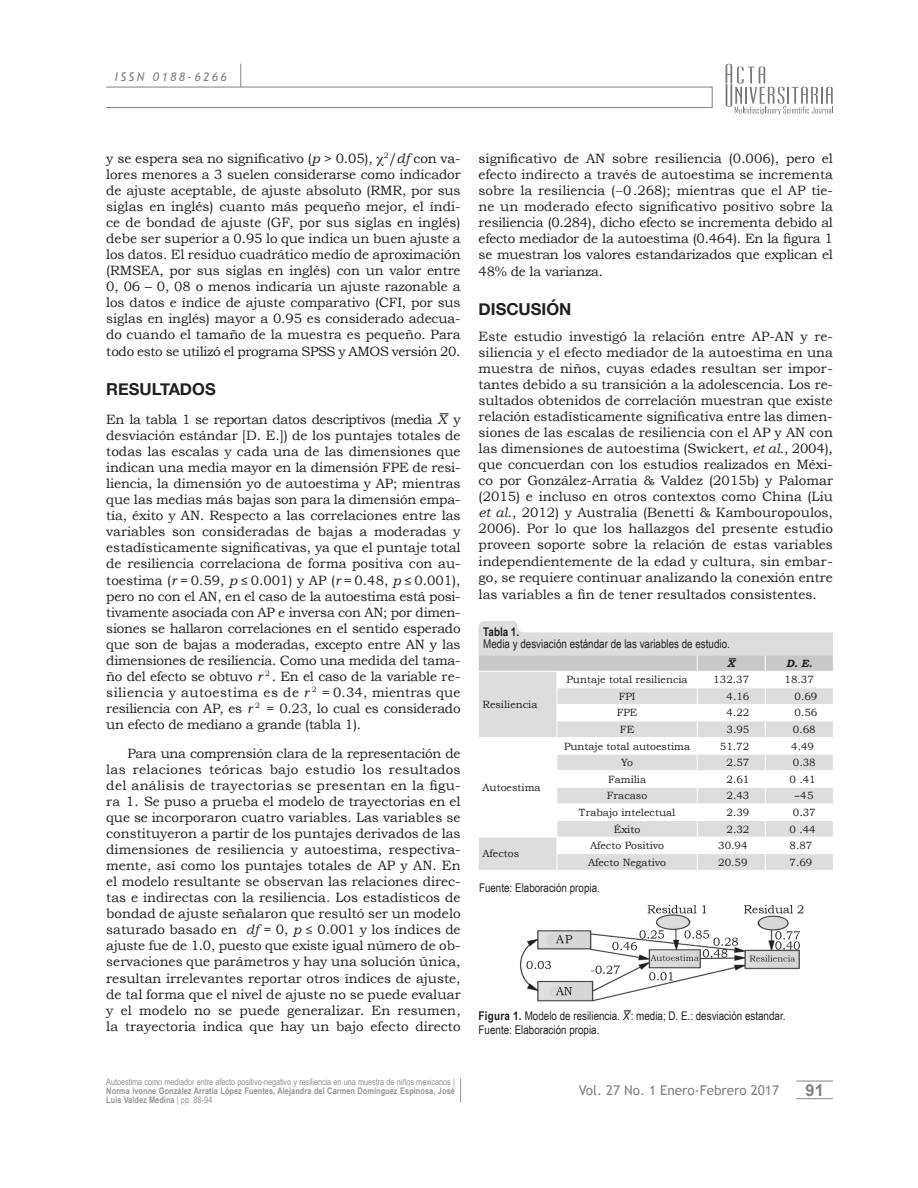
<style>
.page{position:relative;width:918px;height:1188px;background:#fff}
.page>*{position:absolute;margin:0;border:0;box-sizing:border-box;transform-origin:0 0}
.t1{font:700 16.5px "Helvetica Neue";color:#231f20}
.t2{font:700 16.5px "Arial";color:#808285}
.t3{font:13.5px/16px "Bookman Old Style";letter-spacing:-.02em;color:#231f20;text-align:justify}
.t4{font:13.5px "Trebuchet MS";color:#808285}
.t5{font:12px/13.5px "Arial Narrow";color:#231f20}
.t6{font:italic 12px "Trebuchet MS";letter-spacing:.2em;color:#808285}
.t7{font:700 12px "Arial Narrow";color:#231f20}
.t8{font:10.5px "Bookman Old Style";color:#231f20}
.t9{font:italic 700 10.5px "Bookman Old Style";color:#231f20}
.t10{font:700 9px/9px "Arial Narrow";letter-spacing:.005em;color:#939598}
.t11{font:9px "Arial Narrow";letter-spacing:-.01em;color:#939598}
.s1{font-style:italic}
.s2{font-weight:400}
.s3{font-family:"Arial Narrow"}
.s4{font-weight:700}
</style>
<div class="page">
<hr style="left:796px;top:1081px;width:37px;height:1px;background:#808285">
<hr style="left:796px;top:1098px;width:37px;height:1px;background:#808285">
<div style="left:106px;top:87px;width:606px;height:21px;border:1px solid #808285"></div>
<svg style="left:241px;top:64px;width:1px;height:23px"></svg>
<svg style="left:726px;top:64px;width:107px;height:51px"></svg>
<svg style="left:460px;top:1078px;width:1px;height:25px"></svg>
<img style="left:520px;top:904px;width:284px;height:97px">
<svg style="left:478px;top:621px;width:355px;height:249px"></svg>
<p class="t6" style="left:115px;top:70px;width:114px">ISSN 0188-6266</p>
<p class="t3" style="left:106px;top:150px;width:356px">y se espera sea no significativo (<span class="s1">p</span> &gt; 0.05), <sup>2</sup>/<span class="s1">df</span> con va&shy;lores menores a 3 suelen considerarse como indicador de ajuste aceptable, de ajuste absoluto (RMR, por sus siglas en inglés) cuanto más pequeño mejor, el índi&shy;ce de bondad de ajuste (GF, por sus siglas en inglés) debe ser superior a 0.95 lo que indica un buen ajuste a los datos. El residuo cuadrático medio de aproximación (RMSEA, por sus siglas en inglés) con un valor entre 0, 06 – 0, 08 o menos indicaría un ajuste razonable a los datos e índice de ajuste comparativo (CFI, por sus siglas en inglés) mayor a 0.95 es considerado adecua&shy;do cuando el tamaño de la muestra es pequeño. Para todo esto se utilizó el programa SPSS y AMOS versión 20.</p>
<p class="t1" style="left:106px;top:376px;width:111px">RESULTADOS</p>
<p class="t3" style="left:106px;top:411px;width:356px">En la tabla 1 se reportan datos descriptivos (media <span class="s1">X</span> y desviación estándar [D. E.]) de los puntajes totales de todas las escalas y cada una de las dimensiones que indican una media mayor en la dimensión FPE de resi&shy;liencia, la dimensión yo de autoestima y AP; mientras que las medias más bajas son para la dimensión empa&shy;tía, éxito y AN. Respecto a las correlaciones entre las variables son consideradas de bajas a moderadas y estadísticamente significativas, ya que el puntaje total de resiliencia correlaciona de forma positiva con au&shy;toestima (<span class="s1">r</span> = 0.59, <span class="s1">p</span> ≤ 0.001) y AP (<span class="s1">r</span> = 0.48, <span class="s1">p</span> ≤ 0.001), pero no con el AN, en el caso de la autoestima está posi&shy;tivamente asociada con AP e inversa con AN; por dimen&shy;siones se hallaron correlaciones en el sentido esperado que son de bajas a moderadas, excepto entre AN y las dimensiones de resiliencia. Como una medida del tama&shy;ño del efecto se obtuvo <span class="s1">r</span> <sup>2</sup> . En el caso de la variable re&shy;siliencia y autoestima es de <span class="s1">r</span> <sup>2</sup> = 0.34, mientras que resiliencia con AP, es <span class="s1">r</span> <sup>2</sup> = 0.23, lo cual es considerado un efecto de mediano a grande (tabla 1).</p>
<p class="t3" style="left:106px;top:745px;width:356px;text-indent:21px">Para una comprensión clara de la representación de las relaciones teóricas bajo estudio los resultados del análisis de trayectorias se presentan en la figu&shy;ra 1. Se puso a prueba el modelo de trayectorias en el que se incorporaron cuatro variables. Las variables se constituyeron a partir de los puntajes derivados de las dimensiones de resiliencia y autoestima, respectiva&shy;mente, así como los puntajes totales de AP y AN. En el modelo resultante se observan las relaciones direc&shy;tas e indirectas con la resiliencia. Los estadísticos de bondad de ajuste señalaron que resultó ser un modelo saturado basado en <span class="s1">df</span> = 0, <span class="s1">p</span> ≤ 0.001 y los índices de ajuste fue de 1.0, puesto que existe igual número de ob&shy;servaciones que parámetros y hay una solución única, resultan irrelevantes reportar otros índices de ajuste, de tal forma que el nivel de ajuste no se puede evaluar y el modelo no se puede generalizar. En resumen, la trayectoria indica que hay un bajo efecto directo</p>
<p class="t11" style="left:106px;top:1075px;width:350px">Autoestima como mediador entre afecto positivo-negativo y resiliencia en una muestra de niños mexicanos |</p>
<p class="t10" style="left:106px;top:1086px;width:350px">Norma Ivonne González Arratia López Fuentes, Alejandra del Carmen Domínguez Espinosa, José<br>Luis Valdez Medina <span class="s2">| pp. 88-94</span></p>
<p class="t3" style="left:479px;top:150px;width:356px">significativo de AN sobre resiliencia (0.006), pero el efecto indirecto a través de autoestima se incrementa sobre la resiliencia (<span class="s1">–</span>0.268); mientras que el AP tie&shy;ne un moderado efecto significativo positivo sobre la resiliencia (0.284), dicho efecto se incrementa debido al efecto mediador de la autoestima (0.464). En la figura 1 se muestran los valores estandarizados que explican el 48% de la varianza.</p>
<p class="t1" style="left:479px;top:296px;width:94px">DISCUSIÓN</p>
<p class="t3" style="left:479px;top:328px;width:356px">Este estudio investigó la relación entre AP-AN y re&shy;siliencia y el efecto mediador de la autoestima en una muestra de niños, cuyas edades resultan ser impor&shy;tantes debido a su transición a la adolescencia. Los re&shy;sultados obtenidos de correlación muestran que existe relación estadísticamente significativa entre las dimen&shy;siones de las escalas de resiliencia con el AP y AN con las dimensiones de autoestima (Swickert, <span class="s1">et al</span>., 2004), que concuerdan con los estudios realizados en Méxi&shy;co por González-Arratia &amp; Valdez (2015b) y Palomar (2015) e incluso en otros contextos como China (Liu <span class="s1">et al</span>., 2012) y Australia (Benetti &amp; Kambouropoulos, 2006). Por lo que los hallazgos del presente estudio proveen soporte sobre la relación de estas variables independientemente de la edad y cultura, sin embar&shy;go, se requiere continuar analizando la conexión entre las variables a fin de tener resultados consistentes.</p>
<p class="t7" style="left:483px;top:622px;width:37px">Tabla 1.</p>
<p class="t5" style="left:483px;top:636px;width:248px">Media y desviación estándar de las variables de estudio.</p>
<p class="t9" style="left:727px;top:657px;width:9px">X</p>
<p class="t9" style="left:786px;top:657px;width:28px">D. E.</p>
<p class="t8" style="left:482px;top:699px;width:57px">Resiliencia</p>
<p class="t8" style="left:483px;top:782px;width:60px">Autoestima</p>
<p class="t8" style="left:482px;top:848px;width:38px">Afectos</p>
<p class="t8" style="left:566px;top:674px;width:123px">Puntaje total resiliencia</p>
<p class="t8" style="left:713px;top:674px;width:37px">132.37</p>
<p class="t8" style="left:785px;top:674px;width:31px">18.37</p>
<p class="t8" style="left:619px;top:690px;width:18px">FPI</p>
<p class="t8" style="left:727px;top:690px;width:24px">4.16</p>
<p class="t8" style="left:795px;top:690px;width:24px">0.69</p>
<p class="t8" style="left:617px;top:707px;width:22px">FPE</p>
<p class="t8" style="left:727px;top:707px;width:24px">4.22</p>
<p class="t8" style="left:795px;top:707px;width:24px">0.56</p>
<p class="t8" style="left:620px;top:723px;width:16px">FE</p>
<p class="t8" style="left:727px;top:723px;width:24px">3.95</p>
<p class="t8" style="left:793px;top:723px;width:24px">0.68</p>
<p class="t8" style="left:564px;top:740px;width:128px">Puntaje total autoestima</p>
<p class="t8" style="left:720px;top:740px;width:31px">51.72</p>
<p class="t8" style="left:791px;top:740px;width:24px">4.49</p>
<p class="t8" style="left:621px;top:757px;width:14px">Yo</p>
<p class="t8" style="left:727px;top:757px;width:24px">2.57</p>
<p class="t8" style="left:793px;top:757px;width:24px">0.38</p>
<p class="t8" style="left:608px;top:773px;width:40px">Familia</p>
<p class="t8" style="left:727px;top:773px;width:24px">2.61</p>
<p class="t8" style="left:790px;top:773px;width:28px">0 .41</p>
<p class="t8" style="left:607px;top:790px;width:42px">Fracaso</p>
<p class="t8" style="left:727px;top:790px;width:24px">2.43</p>
<p class="t8" style="left:795px;top:790px;width:20px"><span class="s3">–</span>45</p>
<p class="t8" style="left:579px;top:806px;width:98px">Trabajo intelectual</p>
<p class="t8" style="left:727px;top:806px;width:24px">2.39</p>
<p class="t8" style="left:793px;top:806px;width:24px">0.37</p>
<p class="t8" style="left:614px;top:823px;width:28px">Éxito</p>
<p class="t8" style="left:727px;top:823px;width:24px">2.32</p>
<p class="t8" style="left:790px;top:823px;width:28px">0 .44</p>
<p class="t8" style="left:590px;top:840px;width:76px">Afecto Positivo</p>
<p class="t8" style="left:718px;top:840px;width:31px">30.94</p>
<p class="t8" style="left:790px;top:840px;width:24px">8.87</p>
<p class="t8" style="left:588px;top:856px;width:80px">Afecto Negativo</p>
<p class="t8" style="left:718px;top:856px;width:31px">20.59</p>
<p class="t8" style="left:790px;top:856px;width:24px">7.69</p>
<p class="t5" style="left:479px;top:880px;width:122px">Fuente: Elaboración propia.</p>
<p class="t5" style="left:479px;top:1009px;width:308px"><span class="s4">Figura 1.</span> Modelo de resiliencia. <span class="s1">X</span>: media; D. E.: desviación estandar.<br>Fuente: Elaboración propia.</p>
<p class="t4" style="left:579px;top:1082px;width:202px">Vol. 27 No. 1 Enero-Febrero 2017</p>
<p class="t2" style="left:806px;top:1079px;width:20px">91</p>
</div>
